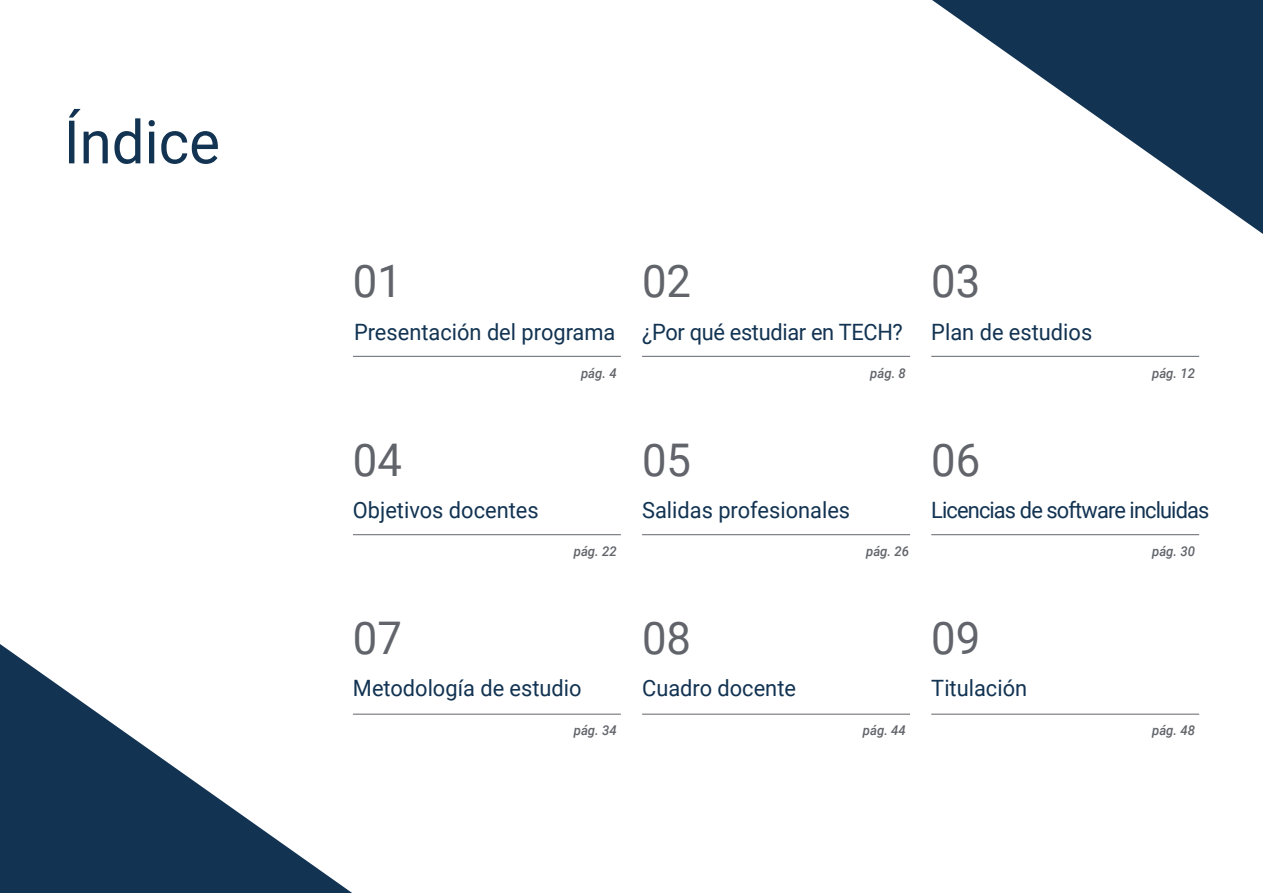
<style>
.page{position:relative;width:1263px;height:893px;background:#fff}
.page>*{position:absolute;margin:0;border:0;box-sizing:border-box;transform-origin:0 0}
.t1{font:60px "Roboto";color:#123352}
.t2{font:45px "Roboto";color:#61646a}
.t3{font:22.5px "Roboto";color:#123352}
.t4{font:22.5px "Roboto";letter-spacing:-.04em;color:#123352}
.t5{font:italic 500 13.5px "Roboto";color:#61646a}
</style>
<div class="page">
<svg style="left:0;top:644px;width:352px;height:249px"></svg>
<svg style="left:932px;top:0;width:331px;height:234px"></svg>
<hr style="left:353px;top:356px;width:268px;height:1px;background:#61646a">
<hr style="left:642px;top:356px;width:268px;height:1px;background:#61646a">
<hr style="left:931px;top:356px;width:268px;height:1px;background:#61646a">
<hr style="left:642px;top:714px;width:268px;height:1px;background:#61646a">
<hr style="left:353px;top:714px;width:268px;height:1px;background:#61646a">
<hr style="left:642px;top:534px;width:268px;height:1px;background:#61646a">
<hr style="left:931px;top:534px;width:268px;height:1px;background:#61646a">
<hr style="left:931px;top:714px;width:268px;height:1px;background:#61646a">
<hr style="left:353px;top:534px;width:268px;height:1px;background:#61646a">
<h1 class="t1" style="left:64px;top:100px;width:158px">Índice</h1>
<h2 class="t2" style="left:353px;top:250px;width:51px">01</h2>
<p class="t3" style="left:354px;top:316px;width:263px">Presentación del programa</p>
<h2 class="t2" style="left:642px;top:250px;width:51px">02</h2>
<h2 class="t2" style="left:931px;top:250px;width:51px">03</h2>
<p class="t3" style="left:642px;top:316px;width:262px">¿Por qué estudiar en TECH?</p>
<p class="t3" style="left:931px;top:316px;width:162px">Plan de estudios</p>
<h2 class="t2" style="left:353px;top:428px;width:51px">04</h2>
<p class="t3" style="left:353px;top:494px;width:187px">Objetivos docentes</p>
<p class="t5" style="left:581px;top:363px;width:37px">pág. 4</p>
<p class="t5" style="left:870px;top:363px;width:37px">pág. 8</p>
<p class="t5" style="left:1152px;top:363px;width:44px">pág. 12</p>
<h2 class="t2" style="left:642px;top:428px;width:51px">05</h2>
<p class="t3" style="left:642px;top:494px;width:210px">Salidas profesionales</p>
<h2 class="t2" style="left:931px;top:428px;width:51px">06</h2>
<p class="t4" style="left:931px;top:494px;width:280px">Licencias de software incluidas</p>
<p class="t5" style="left:574px;top:542px;width:44px">pág. 22</p>
<p class="t5" style="left:866px;top:542px;width:44px">pág. 26</p>
<p class="t5" style="left:1152px;top:542px;width:44px">pág. 30</p>
<h2 class="t2" style="left:353px;top:607px;width:51px">07</h2>
<h2 class="t2" style="left:642px;top:607px;width:51px">08</h2>
<p class="t3" style="left:353px;top:672px;width:230px">Metodología de estudio</p>
<p class="t3" style="left:642px;top:672px;width:155px">Cuadro docente</p>
<h2 class="t2" style="left:931px;top:607px;width:51px">09</h2>
<p class="t3" style="left:931px;top:672px;width:97px">Titulación</p>
<p class="t5" style="left:574px;top:721px;width:44px">pág. 34</p>
<p class="t5" style="left:863px;top:721px;width:44px">pág. 44</p>
<p class="t5" style="left:1152px;top:721px;width:44px">pág. 48</p>
</div>
